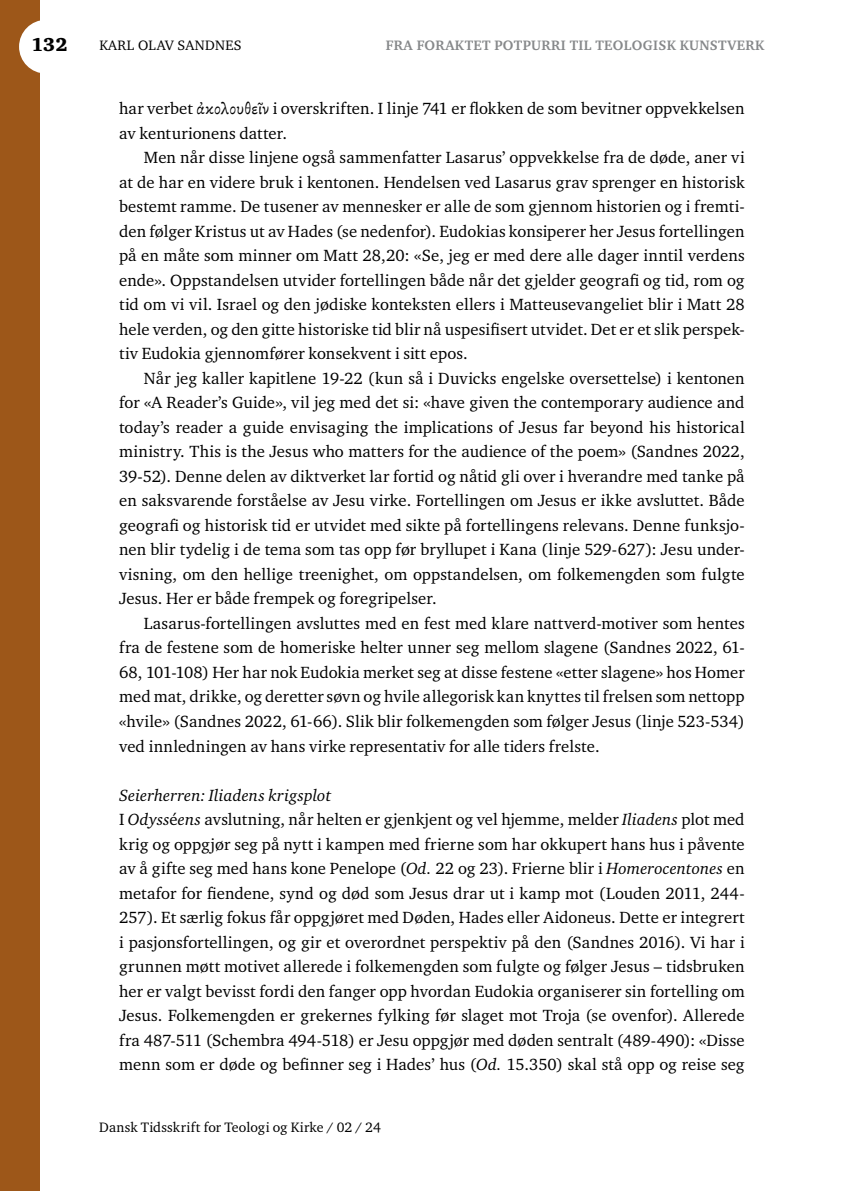
<style>
.page{position:relative;width:844px;height:1191px;background:#fff}
.page>*{position:absolute;margin:0;border:0;box-sizing:border-box;transform-origin:0 0}
.t1{font:900 19.25px "Charter ITC Std";color:#000}
.t2{font:16.62px/24.5px "Charter ITC Std";letter-spacing:.005em;color:#000;text-align:justify}
.t3{font:14px "Charter ITC Std";letter-spacing:.015em;color:#000}
.t4{font:700 14px "Charter ITC Std";letter-spacing:.025em;color:#86888a}
.s1{font-family:"SBL Greek"}
.s2{font-style:italic}
</style>
<div class="page">
<div style="left:0;top:0;width:40px;height:1191px;background:#9d5719"></div>
<div style="left:19px;top:20px;width:54px;height:54px;background:#fff;border-radius:50%"></div>
<p class="t1" style="left:31px;top:33px;width:38px">132</p>
<p class="t3" style="left:99px;top:37px;width:144px">KARL OLAV SANDNES</p>
<p class="t4" style="left:386px;top:37px;width:380px">FRA FORAKTET POTPURRI TIL TEOLOGISK KUNSTVERK</p>
<p class="t2" style="left:119px;top:96px;width:627px">har verbet <span class="s1">ἀκολουθεῖν</span> i overskriften. I linje 741 er flokken de som bevitner oppvekkelsen av kenturionens datter.</p>
<p class="t2" style="left:119px;top:145px;width:627px;text-indent:25px">Men når disse linjene også sammenfatter Lasarus’ oppvekkelse fra de døde, aner vi at de har en videre bruk i kentonen. Hendelsen ved Lasarus grav sprenger en historisk bestemt ramme. De tusener av mennesker er alle de som gjennom historien og i fremti&shy;den følger Kristus ut av Hades (se nedenfor). Eudokias konsiperer her Jesus fortellingen på en måte som minner om Matt 28,20: «Se, jeg er med dere alle dager inntil verdens ende». Oppstandelsen utvider fortellingen både når det gjelder geografi og tid, rom og tid om vi vil. Israel og den jødiske konteksten ellers i Matteusevangeliet blir i Matt 28 hele verden, og den gitte historiske tid blir nå uspesifisert utvidet. Det er et slik perspek&shy;tiv Eudokia gjennomfører konsekvent i sitt epos.</p>
<p class="t2" style="left:119px;top:365px;width:627px;text-indent:25px">Når jeg kaller kapitlene 19-22 (kun så i Duvicks engelske oversettelse) i kentonen for «A Reader’s Guide», vil jeg med det si: «have given the contemporary audience and today’s reader a guide envisaging the implications of Jesus far beyond his historical ministry. This is the Jesus who matters for the audience of the poem» (Sandnes 2022, 39-52). Denne delen av diktverket lar fortid og nåtid gli over i hverandre med tanke på en saksvarende forståelse av Jesu virke. Fortellingen om Jesus er ikke avsluttet. Både geografi og historisk tid er utvidet med sikte på fortellingens relevans. Denne funksjo&shy;nen blir tydelig i de tema som tas opp før bryllupet i Kana (linje 529-627): Jesu under&shy;visning, om den hellige treenighet, om oppstandelsen, om folkemengden som fulgte Jesus. Her er både frempek og foregripelser.</p>
<p class="t2" style="left:119px;top:611px;width:627px;text-indent:25px">Lasarus-fortellingen avsluttes med en fest med klare nattverd-motiver som hentes fra de festene som de homeriske helter unner seg mellom slagene (Sandnes 2022, 61- 68, 101-108) Her har nok Eudokia merket seg at disse festene «etter slagene» hos Homer med mat, drikke, og deretter søvn og hvile allegorisk kan knyttes til frelsen som nettopp «hvile» (Sandnes 2022, 61-66). Slik blir folkemengden som følger Jesus (linje 523-534) ved innledningen av hans virke representativ for alle tiders frelste.</p>
<p class="t2" style="left:119px;top:782px;width:627px;text-align:left"><span class="s2">Seierherren: Iliadens krigsplot<br></span>I <span class="s2">Odyss</span>é<span class="s2">ens</span> avslutning, når helten er gjenkjent og vel hjemme, melder <span class="s2">Iliadens</span> plot med krig og oppgjør seg på nytt i kampen med frierne som har okkupert hans hus i påvente av å gifte seg med hans kone Penelope (<span class="s2">Od.</span> 22 og 23). Frierne blir i <span class="s2">Homerocentones</span> en metafor for fiendene, synd og død som Jesus drar ut i kamp mot (Louden 2011, 244- 257). Et særlig fokus får oppgjøret med Døden, Hades eller Aidoneus. Dette er integrert i pasjonsfortellingen, og gir et overordnet perspektiv på den (Sandnes 2016). Vi har i grunnen møtt motivet allerede i folkemengden som fulgte og følger Jesus – tidsbruken her er valgt bevisst fordi den fanger opp hvordan Eudokia organiserer sin fortelling om Jesus. Folkemengden er grekernes fylking før slaget mot Troja (se ovenfor). Allerede fra 487-511 (Schembra 494-518) er Jesu oppgjør med døden sentralt (489-490): «Disse menn som er døde og befinner seg i Hades’ hus (<span class="s2">Od.</span> 15.350) skal stå opp og reise seg</p>
<p class="t3" style="left:99px;top:1118px;width:283px">Dansk Tidsskrift for Teologi og Kirke / 02 / 24</p>
</div>
